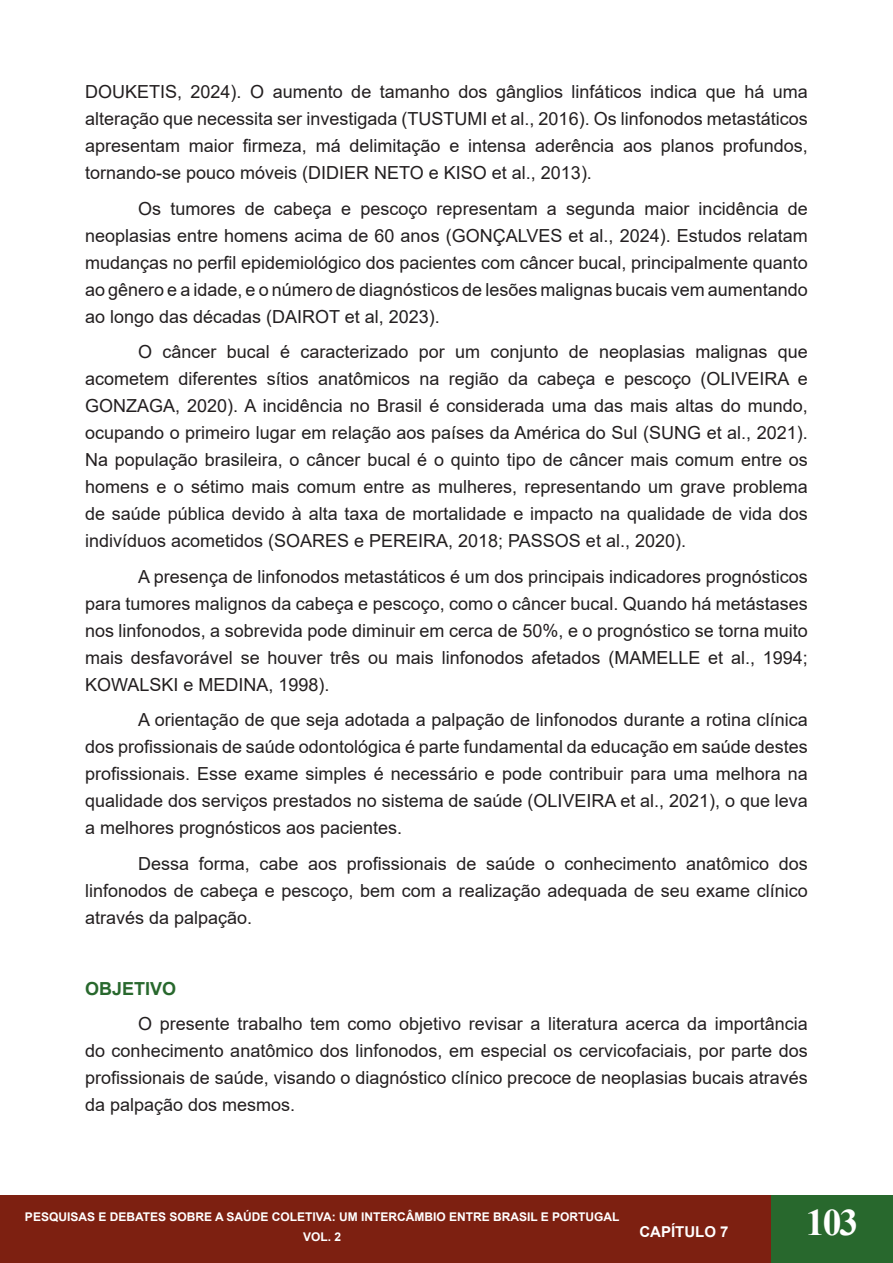
<style>
.page{position:relative;width:893px;height:1263px;background:#fff}
.page>*{position:absolute;margin:0;border:0;box-sizing:border-box;transform-origin:0 0}
.t1{font:700 37.5px "Times New Roman";color:#fff}
.t2{font:18px/27px "Arial";color:#231f20;text-align:justify}
.t3{font:700 18px "Arial";color:#28682d}
.t4{font:700 15px "Arial";color:#fff}
.t5{font:700 12px/20.2px "Arial";color:#fff;text-align:center}
</style>
<div class="page">
<div style="left:0;top:1196px;width:893px;height:67px;background:#7d2011"></div>
<hr style="left:0;top:1196px;width:1px;height:67px;background:#28682d">
<div style="left:771px;top:1196px;width:122px;height:67px;background:#28682d"></div>
<p class="t2" style="left:85px;top:78px;width:724px">DOUKETIS, 2024). O aumento de tamanho dos gânglios linfáticos indica que há uma alteração que necessita ser investigada (TUSTUMI et al., 2016). Os linfonodos metastáticos apresentam maior firmeza, má delimitação e intensa aderência aos planos profundos, tornando-se pouco móveis (DIDIER NETO e KISO et al., 2013).</p>
<p class="t2" style="left:85px;top:195px;width:724px;text-indent:53px">Os tumores de cabeça e pescoço representam a segunda maior incidência de neoplasias entre homens acima de 60 anos (GONÇALVES et al., 2024). Estudos relatam mudanças no perfil epidemiológico dos pacientes com câncer bucal, principalmente quanto ao gênero e a idade, e o número de diagnósticos de lesões malignas bucais vem aumentando ao longo das décadas (DAIROT et al, 2023).</p>
<p class="t2" style="left:85px;top:338px;width:724px;text-indent:53px">O câncer bucal é caracterizado por um conjunto de neoplasias malignas que acometem diferentes sítios anatômicos na região da cabeça e pescoço (OLIVEIRA e GONZAGA, 2020). A incidência no Brasil é considerada uma das mais altas do mundo, ocupando o primeiro lugar em relação aos países da América do Sul (SUNG et al., 2021).<br>Na população brasileira, o câncer bucal é o quinto tipo de câncer mais comum entre os homens e o sétimo mais comum entre as mulheres, representando um grave problema de saúde pública devido à alta taxa de mortalidade e impacto na qualidade de vida dos indivíduos acometidos (SOARES e PEREIRA, 2018; PASSOS et al., 2020).</p>
<p class="t2" style="left:85px;top:563px;width:724px;text-indent:53px">A presença de linfonodos metastáticos é um dos principais indicadores prognósticos para tumores malignos da cabeça e pescoço, como o câncer bucal. Quando há metástases nos linfonodos, a sobrevida pode diminuir em cerca de 50%, e o prognóstico se torna muito mais desfavorável se houver três ou mais linfonodos afetados (MAMELLE et al., 1994; KOWALSKI e MEDINA, 1998).</p>
<p class="t2" style="left:85px;top:706px;width:724px;text-indent:53px">A orientação de que seja adotada a palpação de linfonodos durante a rotina clínica dos profissionais de saúde odontológica é parte fundamental da educação em saúde destes profissionais. Esse exame simples é necessário e pode contribuir para uma melhora na qualidade dos serviços prestados no sistema de saúde (OLIVEIRA et al., 2021), o que leva a melhores prognósticos aos pacientes.</p>
<p class="t2" style="left:85px;top:850px;width:724px;text-indent:53px">Dessa forma, cabe aos profissionais de saúde o conhecimento anatômico dos linfonodos de cabeça e pescoço, bem com a realização adequada de seu exame clínico através da palpação.</p>
<p class="t3" style="left:85px;top:976px;width:93px">OBJETIVO</p>
<p class="t2" style="left:85px;top:1010px;width:724px;text-indent:53px">O presente trabalho tem como objetivo revisar a literatura acerca da importância do conhecimento anatômico dos linfonodos, em especial os cervicofaciais, por parte dos profissionais de saúde, visando o diagnóstico clínico precoce de neoplasias bucais através da palpação dos mesmos.</p>
<p class="t5" style="left:25px;top:1207px;width:596px">PESQUISAS E DEBATES SOBRE A SAÚDE COLETIVA: UM INTERCÂMBIO ENTRE BRASIL E PORTUGAL<br>VOL. 2</p>
<p class="t4" style="left:639px;top:1221px;width:91px">CAPÍTULO 7</p>
<h1 class="t1" style="left:806px;top:1195px;width:54px">103</h1>
</div>
